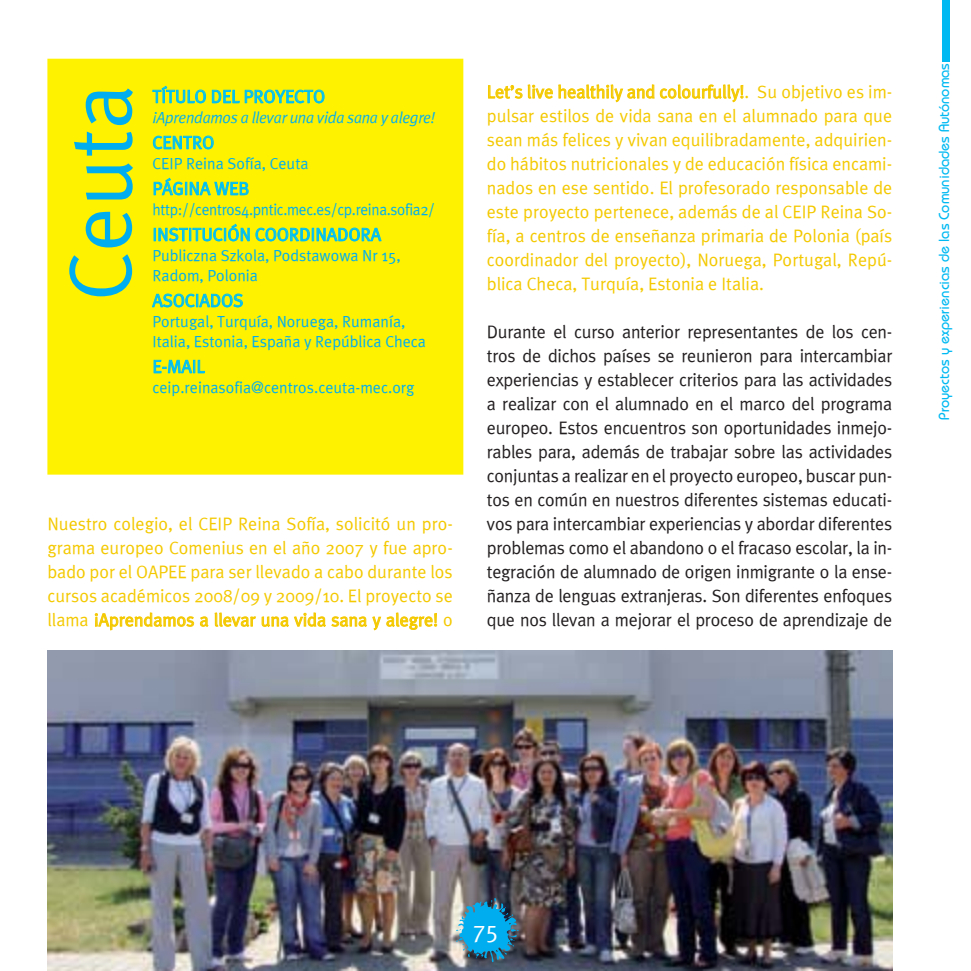
<style>
.page{position:relative;width:971px;height:971px;background:#fff}
.page>*{position:absolute;margin:0;border:0;box-sizing:border-box;transform-origin:0 0}
.t1{font:89px "Meta Plus Normal Roman";color:#00aeef}
.t2{font:24px "Meta Plus Normal Roman";color:#fff}
.t3{font:18px/24px "Meta Plus Normal Roman";color:#f4c900;text-align:justify}
.t4{font:18px/24px "Meta Plus Normal Roman";letter-spacing:-.015em;color:#231f20;text-align:justify}
.t5{font:18px "Meta Plus Normal Roman";color:#00c0f3}
.t6{font:16px/20px "Meta Plus Normal Roman";color:#00aeef}
.t7{font:16px "Meta Plus Normal Roman";letter-spacing:-.02em;color:#00aeef;scale:.96 1}
.t8{font:italic 16px "Meta Plus Normal";letter-spacing:-.015em;color:#00aeef}
.t9{font:500 14.6px "Bauhaus Std";color:#00b9f2}
</style>
<div class="page">
<div style="left:942px;top:0;width:8px;height:61px;background:#00b9f2"></div>
<img style="left:47px;top:650px;width:845px;height:321px">
<img style="left:456px;top:897px;width:63px;height:65px">
<svg style="left:95px;top:612px;width:99px;height:18px"></svg>
<svg style="left:200px;top:616px;width:8px;height:11px"></svg>
<svg style="left:215px;top:612px;width:41px;height:15px"></svg>
<svg style="left:262px;top:612px;width:175px;height:18px"></svg>
<svg style="left:488px;top:85px;width:34px;height:14px"></svg>
<svg style="left:528px;top:84px;width:215px;height:18px"></svg>
<div style="left:47px;top:59px;width:416px;height:416px;background:#fff200"></div>
<svg style="left:152px;top:85px;width:173px;height:19px;background:#bae441"></svg>
<svg style="left:152px;top:133px;width:62px;height:19px"></svg>
<svg style="left:153px;top:169px;width:96px;height:31px;background:#cde82f"></svg>
<svg style="left:153px;top:223px;width:229px;height:21px;background:#bae440"></svg>
<svg style="left:151px;top:293px;width:92px;height:15px"></svg>
<svg style="left:153px;top:352px;width:53px;height:30px;background:#d0e82c"></svg>
<h1 class="t1" style="left:49px;top:301px;width:218px;rotate:-90deg">Ceuta</h1>
<p class="t5" style="left:152px;top:86px;width:174px">TÍTULO DEL PROYECTO</p>
<p class="t8" style="left:152px;top:108px;width:284px">¡Aprendamos a llevar una vida sana y alegre!</p>
<p class="t5" style="left:152px;top:132px;width:63px">CENTRO</p>
<p class="t6" style="left:152px;top:153px;width:158px">CEIP Reina Sofía, Ceuta</p>
<p class="t5" style="left:152px;top:178px;width:98px">PÁGINA WEB</p>
<p class="t7" style="left:152px;top:200px;width:296px">http://centros4.pntic.mec.es/cp.reina.sofia2/</p>
<p class="t5" style="left:152px;top:224px;width:230px">INSTITUCIÓN COORDINADORA</p>
<p class="t6" style="left:152px;top:245px;width:250px">Publiczna Szkola, Podstawowa Nr 15,<br>Radom, Polonia</p>
<p class="t5" style="left:152px;top:290px;width:92px">ASOCIADOS</p>
<p class="t6" style="left:152px;top:311px;width:275px">Portugal, Turquía, Noruega, Rumanía,<br>Italia, Estonia, España y República Checa</p>
<p class="t5" style="left:152px;top:356px;width:54px">E-MAIL</p>
<p class="t6" style="left:152px;top:377px;width:264px">ceip.reinasofia@centros.ceuta-mec.org</p>
<p class="t3" style="left:47px;top:512px;width:407px">Nuestro colegio, el CEIP Reina Sofía, solicitó un pro&shy;grama europeo Comenius en el año 2007 y fue apro&shy;bado por el OAPEE para ser llevado a cabo durante los cursos académicos 2008/09 y 2009/10. El proyecto se llama ¡Aprendamos a llevar una vida sana y alegre! o</p>
<p class="t3" style="left:487px;top:80px;width:407px">Let’s live healthily and colourfully!. Su objetivo es im&shy;pulsar estilos de vida sana en el alumnado para que sean más felices y vivan equilibradamente, adquirien&shy;do hábitos nutricionales y de educación física encami&shy;nados en ese sentido. El profesorado responsable de este proyecto pertenece, además de al CEIP Reina So&shy;fía, a centros de enseñanza primaria de Polonia (país coordinador del proyecto), Noruega, Portugal, Repú&shy;blica Checa, Turquía, Estonia e Italia.</p>
<p class="t4" style="left:487px;top:320px;width:407px">Durante el curso anterior representantes de los cen&shy;tros de dichos países se reunieron para intercambiar experiencias y establecer criterios para las actividades a realizar con el alumnado en el marco del programa europeo. Estos encuentros son oportunidades inmejo&shy;rables para, además de trabajar sobre las actividades conjuntas a realizar en el proyecto europeo, buscar pun&shy;tos en común en nuestros diferentes sistemas educati&shy;vos para intercambiar experiencias y abordar diferentes problemas como el abandono o el fracaso escolar, la in&shy;tegración de alumnado de origen inmigrante o la ense&shy;ñanza de lenguas extranjeras. Son diferentes enfoques que nos llevan a mejorar el proceso de aprendizaje de</p>
<p class="t9" style="left:939px;top:419px;width:358px;rotate:-90deg">Proyectos y experiencias de las Comunidades Autónomas</p>
<h2 class="t2" style="left:473px;top:915px;width:27px">75</h2>
</div>
